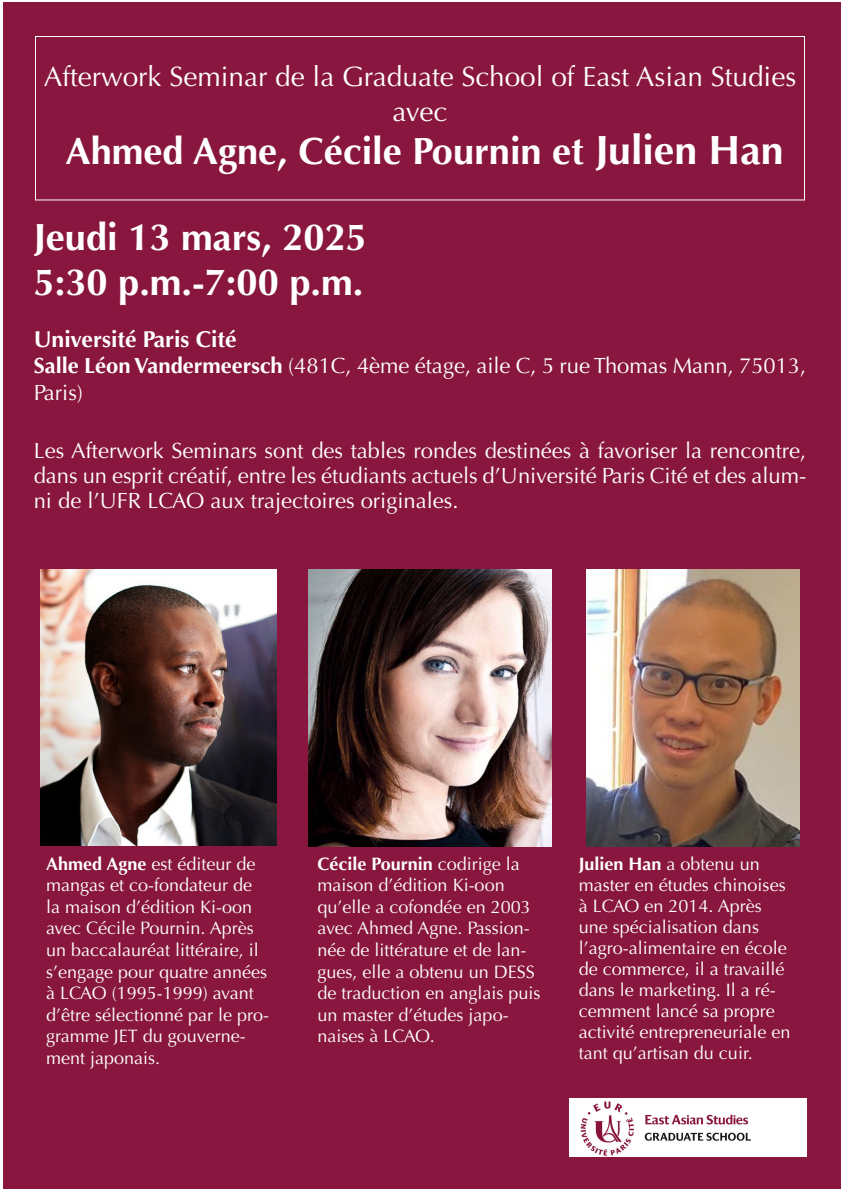
<style>
.page{position:relative;width:842px;height:1191px;background:#fff}
.page>*{position:absolute;margin:0;border:0;box-sizing:border-box;transform-origin:0 0}
.t1{font:700 38px "Optima";color:#fff}
.t2{font:28px "Optima";color:#fff}
.t3{font:700 23px "Optima";color:#fff}
.t4{font:22px/25px "Optima";color:#fff}
.t5{font:18px/21.6px "Optima";color:#fff}
.s1{font-size:41px}
.s2{font-weight:700}
</style>
<div class="page">
<div style="left:3px;top:2px;width:837px;height:1186px;background:#89163e"></div>
<div style="left:35px;top:36px;width:770px;height:164px;border:1px solid #fff"></div>
<img style="left:586px;top:570px;width:214px;height:276px">
<img style="left:40px;top:569px;width:237px;height:276px">
<img style="left:308px;top:570px;width:244px;height:276px">
<img style="left:569px;top:1098px;width:237px;height:58px">
<p class="t2" style="left:44px;top:60px;width:754px">Afterwork Seminar de la Graduate School of East Asian Studies</p>
<p class="t2" style="left:393px;top:95px;width:56px">avec</p>
<p class="t1" style="left:65px;top:129px;width:720px">Ahmed Agne, Cécile Pournin et <span class="s1">Julien Han</span></p>
<p class="t1" style="left:34px;top:215px;width:335px">Jeudi 13 mars, 2025</p>
<p class="t1" style="left:34px;top:260px;width:331px">5:30 p.m.-7:00 p.m.</p>
<p class="t3" style="left:34px;top:326px;width:204px">Université Paris Cité</p>
<p class="t4" style="left:34px;top:353px;width:774px;line-height:26.4px"><span class="s2">Salle Léon Vandermeersch</span> (481C, 4ème étage, aile C, 5 rue Thomas Mann, 75013,<br>Paris)</p>
<p class="t4" style="left:34px;top:439px;width:774px;text-align:justify">Les Afterwork Seminars sont des tables rondes destinées à favoriser la rencontre, dans un esprit créatif, entre les étudiants actuels d’Université Paris Cité et des alum&shy;ni de l’UFR LCAO aux trajectoires originales.</p>
<p class="t5" style="left:46px;top:853px;width:225px"><span class="s2">Ahmed Agne</span> est éditeur de mangas et co-fondateur de la maison d’édition Ki-oon avec Cécile Pournin. Après un baccalauréat littéraire, il s’engage pour quatre années à LCAO (1995-1999) avant d’être sélectionné par le pro&shy;gramme JET du gouverne&shy;ment japonais.</p>
<p class="t5" style="left:318px;top:853px;width:224px"><span class="s2">Cécile Pournin</span> codirige la maison d’édition Ki-oon qu’elle a cofondée en 2003 avec Ahmed Agne. Passion&shy;née de littérature et de lan&shy;gues, elle a obtenu un DESS de traduction en anglais puis un master d’études japo&shy;naises à LCAO.</p>
<p class="t5" style="left:579px;top:853px;width:213px;line-height:21px"><span class="s2">Julien Han</span> a obtenu un master en études chinoises à LCAO en 2014. Après une spécialisation dans l’agro-alimentaire en école de commerce, il a travaillé dans le marketing. Il a ré&shy;cemment lancé sa propre activité entrepreneuriale en tant qu’artisan du cuir.</p>
</div>
